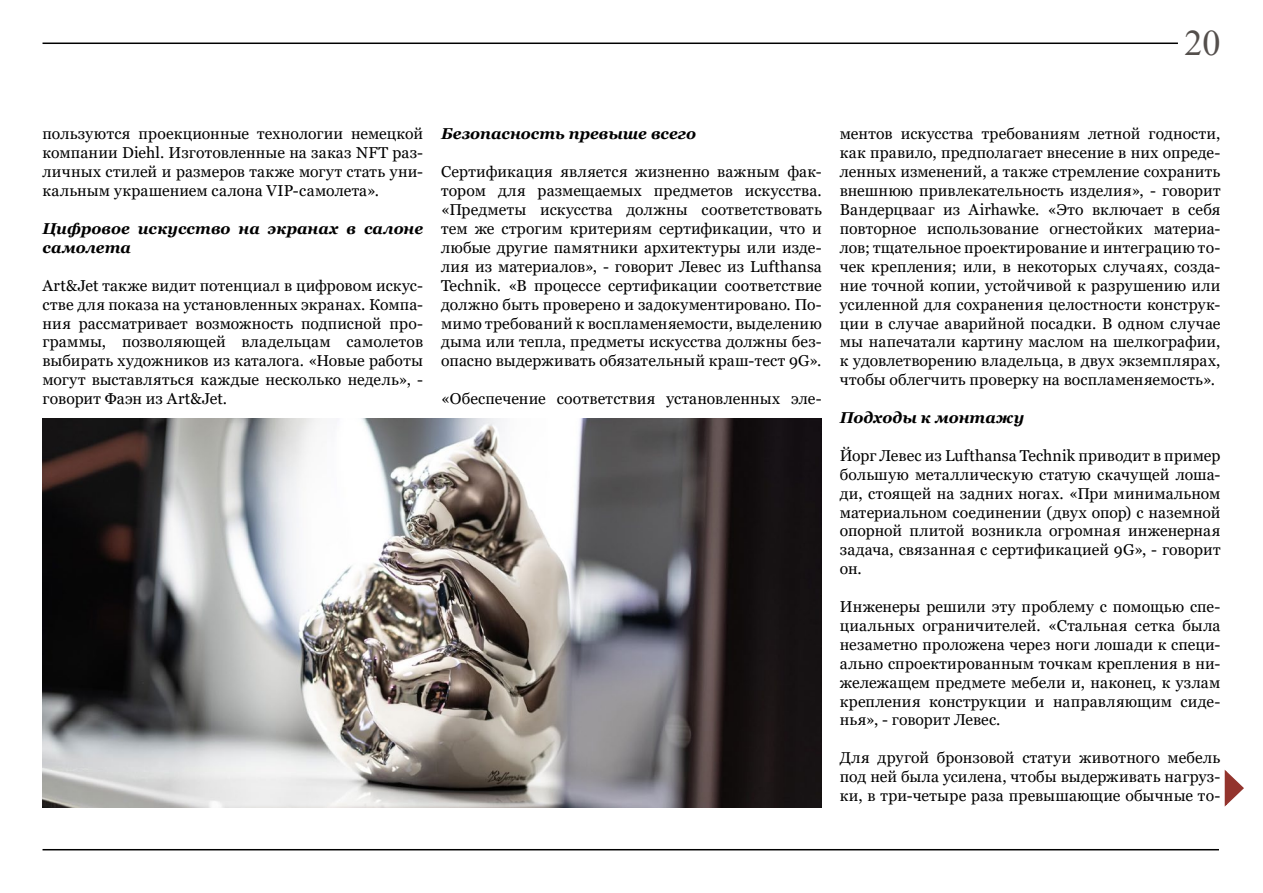
<style>
.page{position:relative;width:1263px;height:893px;background:#fff}
.page>*{position:absolute;margin:0;border:0;box-sizing:border-box;transform-origin:0 0}
.t1{font:36px "Times New Roman";color:#544f4c}
.t2{font:15.75px/18.9px "Georgia";letter-spacing:.01em;color:#000;text-align:justify}
.t3{font:italic 700 15.75px/18.9px "Georgia";color:#000}
</style>
<div class="page">
<hr style="left:43px;top:849px;width:1176px;height:1px;background:#000">
<img style="left:43px;top:418px;width:779px;height:390px">
<hr style="left:43px;top:43px;width:1135px;height:1px;background:#000">
<svg style="left:1224px;top:769px;width:20px;height:38px"></svg>
<p class="t1" style="left:1184px;top:17px;width:37px">20</p>
<p class="t2" style="left:43px;top:125px;width:382px">пользуются проекционные технологии немецкой компании Diehl. Изготовленные на заказ NFT раз&shy;личных стилей и размеров также могут стать уни&shy;кальным украшением салона VIP-самолета».</p>
<p class="t3" style="left:43px;top:219px;width:382px">Цифровое искусство на экранах в салоне самолета</p>
<p class="t2" style="left:43px;top:276px;width:382px">Art&amp;Jet также видит потенциал в цифровом искус&shy;стве для показа на установленных экранах. Компа&shy;ния рассматривает возможность подписной про&shy;граммы, позволяющей владельцам самолетов выбирать художников из каталога. «Новые работы могут выставляться каждые несколько недель», - говорит Фаэн из Art&amp;Jet.</p>
<p class="t3" style="left:441px;top:125px;width:257px">Безопасность превыше всего</p>
<p class="t2" style="left:441px;top:163px;width:382px">Сертификация является жизненно важным фак&shy;тором для размещаемых предметов искусства. «Предметы искусства должны соответствовать тем же строгим критериям сертификации, что и любые другие памятники архитектуры или изде&shy;лия из материалов», - говорит Левес из Lufthansa Technik. «В процессе сертификации соответствие должно быть проверено и задокументировано. По&shy;мимо требований к воспламеняемости, выделению дыма или тепла, предметы искусства должны без&shy;опасно выдерживать обязательный краш-тест 9G».</p>
<p class="t2" style="left:441px;top:390px;width:382px">«Обеспечение соответствия установленных эле-</p>
<p class="t2" style="left:840px;top:125px;width:382px">ментов искусства требованиям летной годности, как правило, предполагает внесение в них опреде&shy;ленных изменений, а также стремление сохранить внешнюю привлекательность изделия», - говорит Вандерцвааг из Airhawke. «Это включает в себя повторное использование огнестойких материа&shy;лов; тщательное проектирование и интеграцию то&shy;чек крепления; или, в некоторых случаях, созда&shy;ние точной копии, устойчивой к разрушению или усиленной для сохранения целостности конструк&shy;ции в случае аварийной посадки. В одном случае мы напечатали картину маслом на шелкографии, к удовлетворению владельца, в двух экземплярах, чтобы облегчить проверку на воспламеняемость».</p>
<p class="t3" style="left:840px;top:408px;width:186px">Подходы к монтажу</p>
<p class="t2" style="left:840px;top:446px;width:382px">Йорг Левес из Lufthansa Technik приводит в пример большую металлическую статую скачущей лоша&shy;ди, стоящей на задних ногах. «При минимальном материальном соединении (двух опор) с наземной опорной плитой возникла огромная инженерная задача, связанная с сертификацией 9G», - говорит он.</p>
<p class="t2" style="left:840px;top:597px;width:382px">Инженеры решили эту проблему с помощью спе&shy;циальных ограничителей. «Стальная сетка была незаметно проложена через ноги лошади к специ&shy;ально спроектированным точкам крепления в ни&shy;жележащем предмете мебели и, наконец, к узлам крепления конструкции и направляющим сиде&shy;нья», - говорит Левес.</p>
<p class="t2" style="left:840px;top:749px;width:382px">Для другой бронзовой статуи животного мебель под ней была усилена, чтобы выдерживать нагруз&shy;ки, в три-четыре раза превышающие обычные то-</p>
</div>
